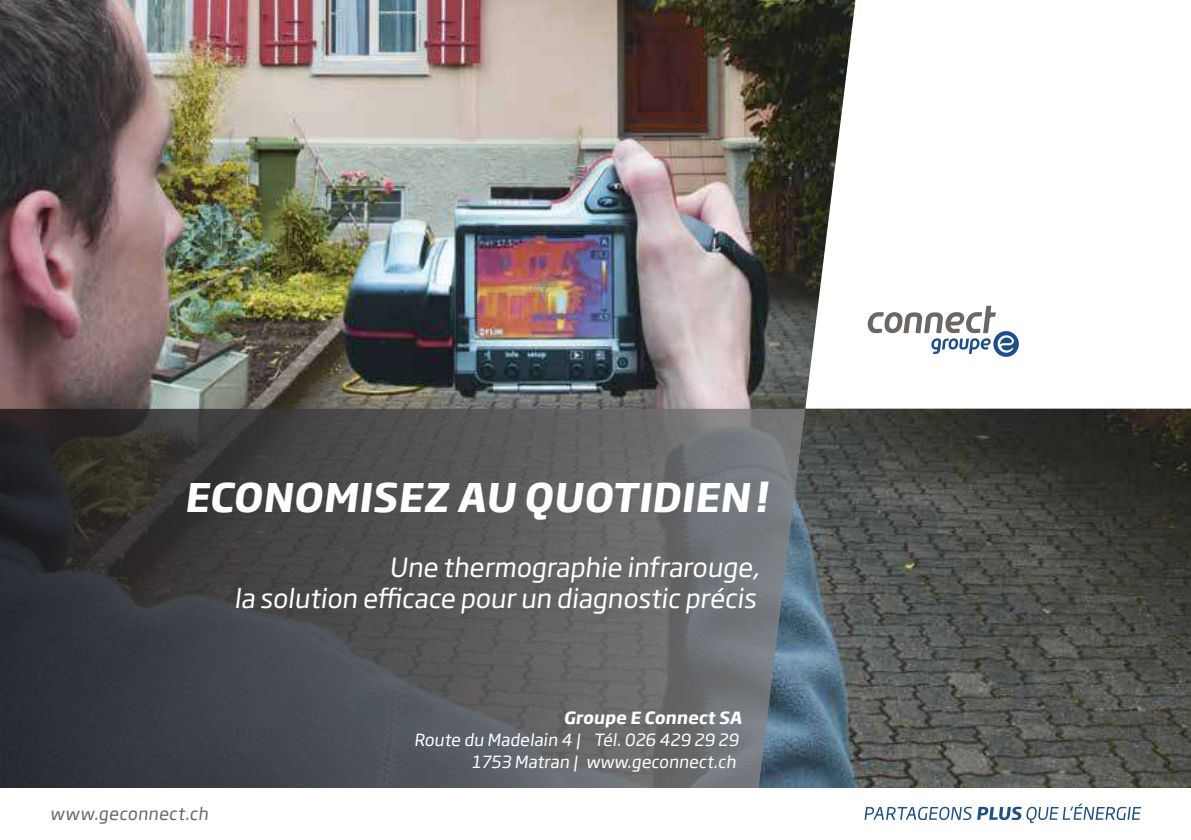
<style>
.page{position:relative;width:1191px;height:840px;background:#fff}
.page>*{position:absolute;margin:0;border:0;box-sizing:border-box;transform-origin:0 0}
.t1{font:700 39px "Soho Gothic Pro";color:#fff}
.t2{font:26px/31.2px "Soho Gothic Pro";color:#fff;text-align:right}
.t3{font:17px "Soho Gothic Pro";color:#6c6763}
.t4{font:16.6px/22px "Soho Gothic Pro";color:#fff;text-align:right}
.t5{font:700 16.6px "Soho Gothic Pro";color:#fff}
</style>
<div class="page">
<img style="left:0;top:0;width:1191px;height:788px">
<svg style="left:805px;top:0;width:386px;height:408px"></svg>
<svg style="left:867px;top:305px;width:152px;height:52px"></svg>
<img style="left:0;top:408px;width:805px;height:380px">
<svg style="left:864px;top:803px;width:277px;height:19px"></svg>
<h1 class="t1" style="left:184px;top:475px;width:590px">ECONOMISEZ AU QUOTIDIEN !</h1>
<p class="t2" style="left:234px;top:553px;width:530px">Une thermographie infrarouge,<br>la solution efficace pour un diagnostic précis</p>
<p class="t3" style="left:50px;top:806px;width:162px">www.geconnect.ch</p>
<p class="t5" style="left:563px;top:708px;width:182px">Groupe E Connect SA</p>
<p class="t4" style="left:414px;top:729px;width:328px">Route du Madelain 4 | Tél. 026 429 29 29<br>1753 Matran | www.geconnect.ch</p>
</div>
